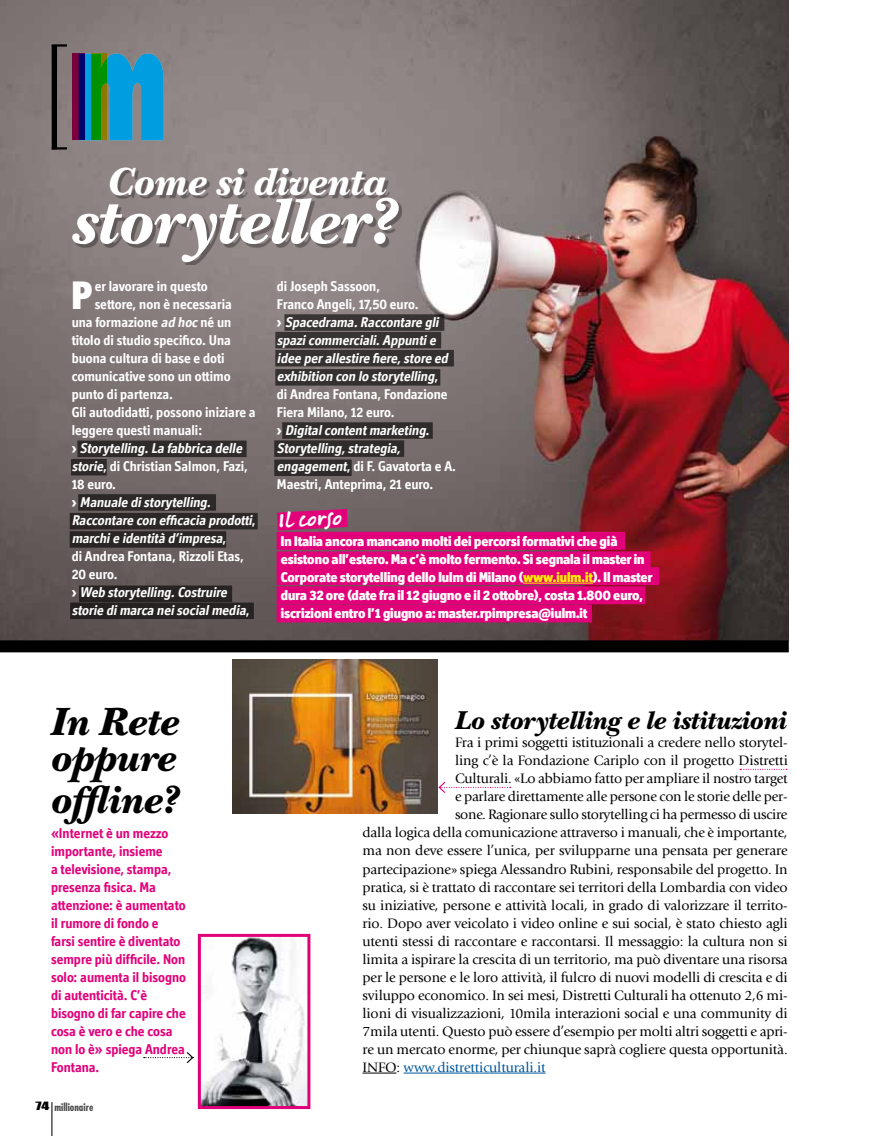
<style>
.page{position:relative;width:876px;height:1136px;background:#fff}
.page>*{position:absolute;margin:0;border:0;box-sizing:border-box;transform-origin:0 0}
.t1{font:italic 900 68.4px "New Baskerville Std";letter-spacing:-.02em;color:#fff}
.t2{font:italic 900 41.1px/36px "New Baskerville Std";letter-spacing:-.02em;color:#000}
.t3{font:italic 900 41.1px "New Baskerville Std";letter-spacing:-.02em;color:#fff}
.t4{font:900 40.05px "Officina Display ITC Std";color:#fff}
.t5{font:italic 900 27px "New Baskerville Std";letter-spacing:-.02em;color:#000}
.t6{font:21px "Berranger Hand ITC Std";color:#fff}
.t7{font:14.25px "Giovanni";letter-spacing:-.01em;color:#000}
.t8{font:italic 700 14.25px/18px "Officina Display ITC Std";color:#fff}
.t9{font:700 14.25px "Officina Display ITC Std";color:#fff}
.t10{font:900 14.25px/18px "Officina Display ITC Std";color:#fff}
.t11{font:700 14.25px/18px "Officina Display ITC Std";color:#e2007a}
.t12{font:14.25px "Giovanni";letter-spacing:-.01em;color:#00579d}
.t13{font:700 condensed 10.5px "Futura";color:#000}
.s1{font-style:normal}
.s2{font-family:"Arial";font-weight:900;font-style:normal}
.s3{font-style:italic}
.s4{color:#ffed00}
.s5{font-family:"Impact";font-weight:400;font-stretch:normal}
.s6{color:#000}
</style>
<div class="page">
<hr style="left:51px;top:1101px;width:2px;height:34px;background:#000">
<img style="left:0;top:0;width:789px;height:640px">
<div style="left:52px;top:45px;width:5px;height:104px;background:#000"></div>
<hr style="left:52px;top:44px;width:15px;height:3px;background:#000">
<svg style="left:57px;top:147px;width:10px;height:2px"></svg>
<hr style="left:362px;top:1072px;width:34px;height:1px;background:#000">
<hr style="left:404px;top:1072px;width:142px;height:1px;background:#00579d">
<div style="left:113px;top:170px;width:277px;height:28px;background:#000;opacity:.31"></div>
<div style="left:0;top:640px;width:789px;height:12px;background:#000"></div>
<div style="left:75px;top:200px;width:327px;height:65px;background:#000;opacity:.31"></div>
<div style="left:77px;top:440px;width:170px;height:17px;background:#2f2b2b"></div>
<div style="left:71px;top:459px;width:36px;height:16px;background:#2d2928"></div>
<div style="left:70px;top:513px;width:188px;height:16px;background:#2c2827"></div>
<div style="left:70px;top:531px;width:156px;height:16px;background:#2a2626"></div>
<div style="left:79px;top:585px;width:153px;height:17px;background:#272322"></div>
<div style="left:70px;top:602px;width:184px;height:17px;background:#262222"></div>
<div style="left:284px;top:314px;width:160px;height:17px;background:#383434"></div>
<div style="left:275px;top:332px;width:166px;height:16px;background:#373333"></div>
<div style="left:275px;top:350px;width:179px;height:16px;background:#363231"></div>
<div style="left:275px;top:369px;width:165px;height:16px;background:#343030"></div>
<div style="left:274px;top:440px;width:130px;height:17px;background:#302c2c"></div>
<div style="left:274px;top:459px;width:78px;height:17px;background:#2f2b2b"></div>
<div style="left:282px;top:422px;width:151px;height:17px;background:#302c2c"></div>
<div style="left:78px;top:494px;width:138px;height:16px;background:#2c2828"></div>
<svg style="left:258px;top:499px;width:108px;height:41px;background:#97426c"></svg>
<div style="left:277px;top:551px;width:374px;height:18px;background:#e2007a"></div>
<div style="left:277px;top:531px;width:348px;height:18px;background:#e2007a"></div>
<div style="left:277px;top:567px;width:382px;height:18px;background:#e2007a"></div>
<div style="left:277px;top:586px;width:368px;height:18px;background:#e2007a"></div>
<div style="left:277px;top:604px;width:315px;height:18px;background:#e2007a"></div>
<hr style="left:523px;top:582px;width:70px;height:1px;background:#ffed00">
<img style="left:202px;top:937px;width:104px;height:167px">
<div style="left:198px;top:933px;width:112px;height:175px;border:3px solid #e2007a"></div>
<img style="left:232px;top:659px;width:206px;height:154px">
<svg style="left:438px;top:782px;width:73px;height:11px"></svg>
<svg style="left:740px;top:768px;width:47px;height:1px"></svg>
<svg style="left:85px;top:54px;width:79px;height:86px;background:#189ad0"></svg>
<svg style="left:72px;top:53px;width:13px;height:87px"></svg>
<svg style="left:91px;top:53px;width:16px;height:87px"></svg>
<svg style="left:144px;top:1052px;width:50px;height:12px"></svg>
<h2 class="t3" style="left:108px;top:158px;width:281px">Come si diventa</h2>
<h1 class="t1" style="left:72px;top:182px;width:325px">storyteller?</h1>
<h3 class="t4" style="left:72px;top:272px;width:22px">P</h3>
<p class="t9" style="left:95px;top:278px;width:115px">er lavorare in questo</p>
<p class="t8" style="left:277px;top:277px;width:180px"><span class="s1">di Joseph Sassoon,<br>Franco Angeli, 17,50 euro.<br></span><span class="s2">›</span> Spacedrama.Raccontare gli spazicommerciali.Appuntie idee perallestire fiere,store ed exhibition con lo storytelling<span class="s1">,<br>di Andrea Fontana, Fondazione<br>Fiera Milano, 12 euro.<br></span><span class="s2">›</span> Digitalcontentmarketing.<br>Storytelling,strategia, engagement<span class="s1">, di F. Gavatorta e A.<br>Maestri, Anteprima, 21 euro.</span></p>
<p class="t9" style="left:95px;top:296px;width:139px">settore, non è necessaria</p>
<p class="t9" style="left:72px;top:314px;width:161px">una formazione <span class="s3">ad hoc</span> né un</p>
<p class="t9" style="left:72px;top:332px;width:161px">titolo di studio specifico. Una</p>
<p class="t9" style="left:72px;top:350px;width:154px">buona cultura di base e doti</p>
<p class="t9" style="left:72px;top:368px;width:160px">comunicative sono un ottimo</p>
<p class="t9" style="left:72px;top:386px;width:103px">punto di partenza.</p>
<p class="t9" style="left:72px;top:404px;width:186px">Gli autodidatti, possono iniziare a</p>
<p class="t9" style="left:72px;top:422px;width:132px">leggere questi manuali:</p>
<p class="t8" style="left:72px;top:439px;width:175px"><span class="s2">›</span> Storytelling.La fabbrica delle</p>
<p class="t9" style="left:72px;top:458px;width:178px"><span class="s3">storie</span>, di Christian Salmon, Fazi,</p>
<p class="t9" style="left:72px;top:476px;width:46px">18 euro.</p>
<p class="t8" style="left:72px;top:493px;width:143px"><span class="s2">›</span> Manuale distorytelling.</p>
<p class="t8" style="left:72px;top:511px;width:185px">Raccontare con efficacia prodotti<span class="s1">,</span></p>
<p class="t8" style="left:72px;top:529px;width:156px">marchie identità d’impresa<span class="s1">,</span></p>
<p class="t9" style="left:72px;top:548px;width:174px">di Andrea Fontana, Rizzoli Etas,</p>
<p class="t9" style="left:72px;top:566px;width:47px">20 euro.</p>
<p class="t8" style="left:72px;top:583px;width:160px"><span class="s2">›</span> Web storytelling.Costruire</p>
<p class="t8" style="left:72px;top:601px;width:179px">storie dimarca neisocialmedia<span class="s1">,</span></p>
<h3 class="t6" style="left:278px;top:505px;width:65px;rotate:-3deg">Il corso</h3>
<p class="t10" style="left:281px;top:531px;width:373px">In Italia ancora mancano molti dei percorsi formativi che già esistono all’estero. Ma c’è molto fermento. Si segnala il master in Corporate storytelling dello Iulm di Milano (<span class="s4">www.iulm.it</span>). Il master dura 32 ore (date fra il 12 giugno e il 2 ottobre), costa 1.800 euro, iscrizioni entro l’1 giugno a: master.rpimpresa@iulm.it</p>
<h2 class="t2" style="left:51px;top:703px;width:130px">In Rete oppure</h2>
<h2 class="t2" style="left:51px;top:781px;width:129px">offline?</h2>
<p class="t11" style="left:51px;top:824px;width:137px">«Internet è un mezzo importante, insieme<br>a televisione, stampa, presenza fisica. Ma attenzione: è aumentato il rumore di fondo e farsi sentire è diventato sempre più difficile. Non solo: aumenta il bisogno di autenticità. C’è bisogno di far capire che cosa è vero e che cosa non lo è» spiega Andrea<br>Fontana.</p>
<p class="t13" style="left:36px;top:1099px;width:59px"><span class="s5">74</span> millionaire</p>
<h3 class="t5" style="left:455px;top:705px;width:334px">Lo storytelling e le istituzioni</h3>
<p class="t7" style="left:455px;top:734px;width:334px">Fra i primi soggetti istituzionali a credere nello storytel-</p>
<p class="t7" style="left:455px;top:752px;width:334px">ling c’è la Fondazione Cariplo con il progetto Distretti</p>
<p class="t7" style="left:455px;top:770px;width:334px">Culturali. «Lo abbiamo fatto per ampliare il nostro target</p>
<p class="t7" style="left:455px;top:788px;width:334px">e parlare direttamente alle persone con le storie delle per-</p>
<p class="t7" style="left:455px;top:806px;width:334px">sone. Ragionare sullo storytelling ci ha permesso di uscire</p>
<p class="t7" style="left:362px;top:824px;width:426px">dalla logica della comunicazione attraverso i manuali, che è importante,</p>
<p class="t7" style="left:362px;top:842px;width:427px">ma non deve essere l’unica, per svilupparne una pensata per generare</p>
<p class="t7" style="left:362px;top:860px;width:427px">partecipazione» spiega Alessandro Rubini, responsabile del progetto. In</p>
<p class="t7" style="left:362px;top:878px;width:427px">pratica, si è trattato di raccontare sei territori della Lombardia con video</p>
<p class="t7" style="left:362px;top:896px;width:427px">su iniziative, persone e attività locali, in grado di valorizzare il territo-</p>
<p class="t7" style="left:362px;top:914px;width:427px">rio. Dopo aver veicolato i video online e sui social, è stato chiesto agli</p>
<p class="t7" style="left:362px;top:932px;width:427px">utenti stessi di raccontare e raccontarsi. Il messaggio: la cultura non si</p>
<p class="t7" style="left:362px;top:950px;width:427px">limita a ispirare la crescita di un territorio, ma può diventare una risorsa</p>
<p class="t7" style="left:362px;top:968px;width:427px">per le persone e le loro attività, il fulcro di nuovi modelli di crescita e di</p>
<p class="t7" style="left:362px;top:986px;width:427px">sviluppo economico. In sei mesi, Distretti Culturali ha ottenuto 2,6 mi-</p>
<p class="t7" style="left:362px;top:1004px;width:427px">lioni di visualizzazioni, 10mila interazioni social e una community di</p>
<p class="t7" style="left:362px;top:1022px;width:427px">7mila utenti. Questo può essere d’esempio per molti altri soggetti e apri-</p>
<p class="t7" style="left:362px;top:1040px;width:427px">re un mercato enorme, per chiunque saprà cogliere questa opportunità.</p>
<p class="t12" style="left:362px;top:1058px;width:185px"><span class="s6">INFO:</span> www.distretticulturali.it</p>
</div>
